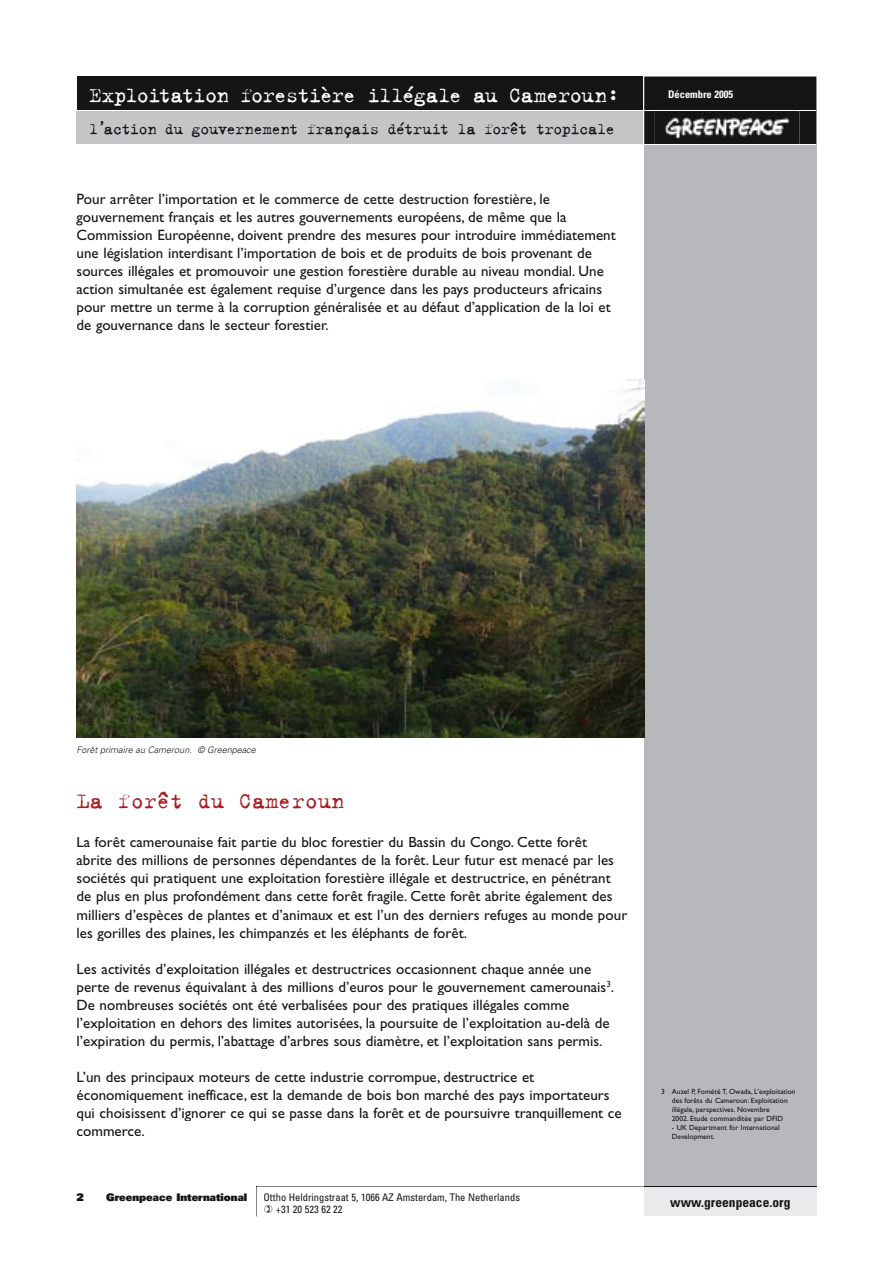
<style>
.page{position:relative;width:893px;height:1263px;background:#fff}
.page>*{position:absolute;margin:0;border:0;box-sizing:border-box;transform-origin:0 0}
.t1{font:24px "Trixie Text";color:#a61f23}
.t2{font:23.25px "Trixie Text";letter-spacing:-.05em;color:#fff}
.t3{font:17.25px "Trixie Text";letter-spacing:-.04em;color:#151518}
.t4{font:15px/18px "Gill Sans";color:#151518}
.t5{font:700 condensed 13.5px "Univers";color:#151518}
.t6{font:condensed 10.5px/12.5px "Univers";color:#151518}
.t7{font:900 10.5px "Univers";color:#151518}
.t8{font:700 condensed 10.5px "Univers";color:#fff}
.t9{font:italic 300 9px "Univers";color:#151518}
.t10{font:7.5px/9px "Gill Sans";letter-spacing:.005em;color:#151518}
</style>
<div class="page">
<div style="left:644px;top:1186px;width:172px;height:30px;background:#e9eaeb"></div>
<div style="left:644px;top:145px;width:172px;height:1041px;background:#b6b8bb"></div>
<div style="left:77px;top:111px;width:567px;height:34px;background:#c3c5c7"></div>
<div style="left:77px;top:77px;width:566px;height:34px;background:#151518"></div>
<div style="left:644px;top:77px;width:172px;height:67px;background:#151518"></div>
<img style="left:661px;top:112px;width:132px;height:31px">
<hr style="left:77px;top:145px;width:739px;height:1px;background:#fff">
<hr style="left:77px;top:111px;width:739px;height:1px;background:#fff">
<hr style="left:643px;top:77px;width:1px;height:1141px;background:#fff">
<img style="left:77px;top:380px;width:567px;height:357px">
<hr style="left:644px;top:1186px;width:172px;height:1px;background:#151518">
<svg style="left:256px;top:1186px;width:388px;height:30px"></svg>
<h2 class="t2" style="left:89px;top:81px;width:531px">Exploitation forestière illégale au Cameroun:</h2>
<p class="t8" style="left:668px;top:88px;width:66px">Décembre 2005</p>
<p class="t3" style="left:89px;top:119px;width:527px">l’action du gouvernement français détruit la forêt tropicale</p>
<p class="t4" style="left:77px;top:190px;width:541px">Pour arrêter l’importation et le commerce de cette destruction forestière, le gouvernement français et les autres gouvernements européens, de même que la Commission Européenne, doivent prendre des mesures pour introduire immédiatement une législation interdisant l’importation de bois et de produits de bois provenant de sources illégales et promouvoir une gestion forestière durable au niveau mondial. Une action simultanée est également requise d’urgence dans les pays producteurs africains pour mettre un terme à la corruption généralisée et au défaut d’application de la loi et de gouvernance dans le secteur forestier.</p>
<p class="t9" style="left:77px;top:745px;width:181px">Forêt primaire au Cameroun. © Greenpeace</p>
<h1 class="t1" style="left:77px;top:787px;width:269px">La forêt du Cameroun</h1>
<p class="t4" style="left:77px;top:833px;width:552px">La forêt camerounaise fait partie du bloc forestier du Bassin du Congo. Cette forêt<br>abrite des millions de personnes dépendantes de la forêt. Leur futur est menacé par les sociétés qui pratiquent une exploitation forestière illégale et destructrice, en pénétrant de plus en plus profondément dans cette forêt fragile. Cette forêt abrite également des milliers d’espèces de plantes et d’animaux et est l’un des derniers refuges au monde pour les gorilles des plaines, les chimpanzés et les éléphants de forêt.</p>
<p class="t4" style="left:77px;top:959px;width:539px">Les activités d’exploitation illégales et destructrices occasionnent chaque année une perte de revenus équivalant à des millions d’euros pour le gouvernement camerounais<sup>3</sup>.<br>De nombreuses sociétés ont été verbalisées pour des pratiques illégales comme l’exploitation en dehors des limites autorisées, la poursuite de l’exploitation au-delà de l’expiration du permis, l’abattage d’arbres sous diamètre, et l’exploitation sans permis.</p>
<p class="t4" style="left:77px;top:1067px;width:547px">L’un des principaux moteurs de cette industrie corrompue, destructrice et économiquement inefficace, est la demande de bois bon marché des pays importateurs qui choisissent d’ignorer ce qui se passe dans la forêt et de poursuivre tranquillement ce commerce.</p>
<p class="t10" style="left:672px;top:1087px;width:125px;text-indent:-11px">3 Auzel P, Fomété T, Owada, L’exploitation des forêts du Cameroun: Exploitation illégale, perspectives. Novembre<br>2002. Etude commanditée par DFID</p>
<p class="t10" style="left:672px;top:1123px;width:109px">- UK Department for International<br>Development.</p>
<p class="t7" style="left:77px;top:1190px;width:9px">2</p>
<p class="t7" style="left:106px;top:1190px;width:143px">Greenpeace International</p>
<p class="t6" style="left:276px;top:1191px;width:246px;text-indent:-12px">Ottho Heldringstraat 5, 1066 AZ Amsterdam, The Netherlands +31 20 523 62 22</p>
<p class="t5" style="left:670px;top:1193px;width:122px">www.greenpeace.org</p>
</div>
